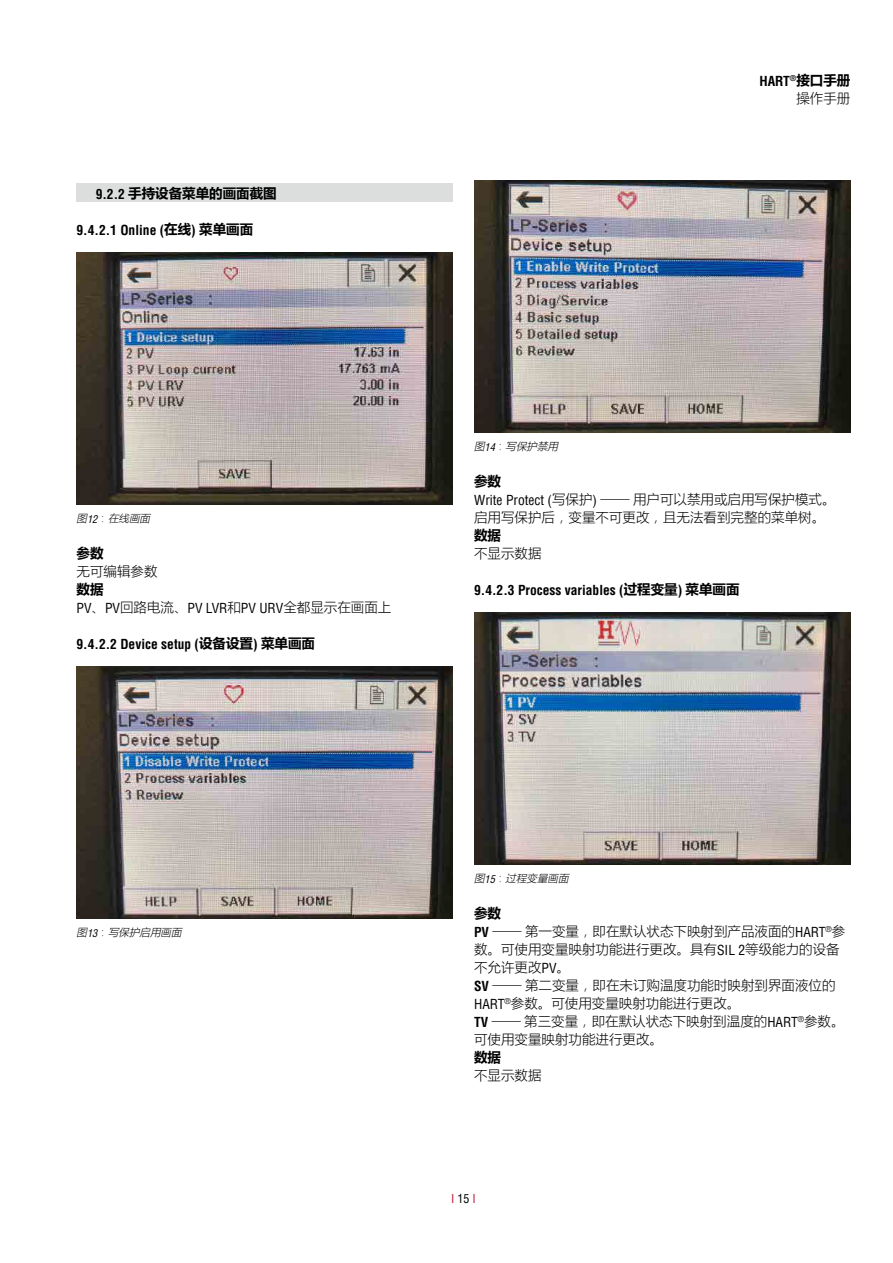
<style>
.page{position:relative;width:893px;height:1263px;background:#fff}
.page>*{position:absolute;margin:0;border:0;box-sizing:border-box;transform-origin:0 0}
.t1{font:300 13.5px/18px "Microsoft Ya Hei";color:#000;scale:2 1}
.t2{font:300 13.5px/18px "Microsoft Ya Hei";color:#000}
.t3{font:700 condensed 13.5px "Helvetica LT Std";color:#000}
.t4{font:700 13.5px "Microsoft Ya Hei";color:#000}
.t5{font:700 condensed 13.5px "Helvetica LT Pro";color:#000}
.t6{font:condensed 12px "Helvetica LT Pro";color:#c21230}
.t7{font:italic 300 10.5px "Microsoft Ya Hei";color:#000}
.s1{font-family:"Helvetica LT Std";font-stretch:condensed}
.s2{font-family:"Microsoft Ya Hei";font-stretch:normal}
.s3{font-family:"Helvetica LT Std";font-weight:400;font-stretch:condensed}
.s4{font-style:normal}
.s5{font-weight:700}
.s6{font-family:"Helvetica LT Pro";font-weight:400;font-stretch:condensed}
.s7{font-family:"Helvetica LT Std";font-weight:700;font-stretch:condensed}
.s8{color:#000}
</style>
<div class="page">
<div style="left:77px;top:184px;width:376px;height:18px;background:#dcdddd"></div>
<img style="left:77px;top:252px;width:376px;height:252px">
<img style="left:77px;top:666px;width:376px;height:252px">
<img style="left:474px;top:180px;width:376px;height:252px">
<img style="left:474px;top:612px;width:376px;height:252px">
<p class="t4" style="left:96px;top:184px;width:183px"><span class="s1">9.2.2</span> 手持设备菜单的画面截图</p>
<p class="t3" style="left:77px;top:222px;width:178px">9.4.2.1 Online (<span class="s2">在线</span>) <span class="s2">菜单画面</span></p>
<p class="t7" style="left:77px;top:512px;width:78px">图<span class="s3">12</span> <span class="s4">：</span>在线画面</p>
<p class="t4" style="left:77px;top:544px;width:28px">参数</p>
<p class="t2" style="left:77px;top:562px;width:83px">无可编辑参数</p>
<p class="t2" style="left:77px;top:580px;width:316px"><span class="s5">数据<br></span><span class="s6">PV</span>、<span class="s6">PV</span>回路电流、<span class="s6">PV LVR</span>和<span class="s6">PV URV</span>全都显示在画面上</p>
<p class="t3" style="left:77px;top:636px;width:240px">9.4.2.2 Device setup (<span class="s2">设备设置</span>) <span class="s2">菜单画面</span></p>
<p class="t7" style="left:474px;top:440px;width:88px">图<span class="s3">1 4</span> <span class="s4">：</span>写保护禁用</p>
<p class="t5" style="left:759px;top:72px;width:93px">HART<sup>®</sup><span class="s2">接口手册</span></p>
<p class="t2" style="left:796px;top:89px;width:55px">操作手册</p>
<p class="t2" style="left:474px;top:472px;width:363px"><span class="s5">参数<br></span><span class="s6">Write Protect (</span>写保护<span class="s6">)</span> —用户可以禁用或启用写保护模式。启用写保护后，变量不可更改，且无法看到完整的菜单树。</p>
<p class="t4" style="left:474px;top:526px;width:28px">数据</p>
<p class="t2" style="left:474px;top:544px;width:69px">不显示数据</p>
<p class="t3" style="left:474px;top:582px;width:267px">9.4.2.3 Process variables (<span class="s2">过程变量</span>) <span class="s2">菜单画面</span></p>
<p class="t7" style="left:77px;top:926px;width:109px">图<span class="s3">1 3</span> <span class="s4">：</span>写保护启用画面</p>
<p class="t7" style="left:474px;top:872px;width:99px">图<span class="s3">1 5</span> <span class="s4">：</span>过程变量画面</p>
<p class="t1" style="left:474px;top:904px;width:187px"><span class="s5">参数<br></span><span class="s7">PV</span> —第一变量，即在默认状态下映射到产品液面的<span class="s6">HART</span><sup>®</sup>参数。可使用变量映射功能进行更改。具有<span class="s6">SIL 2</span>等级能力的设备不允许更改<span class="s6">PV</span>。<br><span class="s7">SV</span> —第二变量，即在未订购温度功能时映射到界面液位的<br><span class="s6">HART</span><sup>®</sup>参数。可使用变量映射功能进行更改。<br><span class="s7">TV</span> —第三变量，即在默认状态下映射到温度的<span class="s6">HART</span><sup>®</sup>参数。可使用变量映射功能进行更改。</p>
<p class="t4" style="left:474px;top:1048px;width:28px">数据</p>
<p class="t2" style="left:474px;top:1066px;width:69px">不显示数据</p>
<p class="t6" style="left:451px;top:1191px;width:26px">I <span class="s8">15</span> I</p>
</div>
